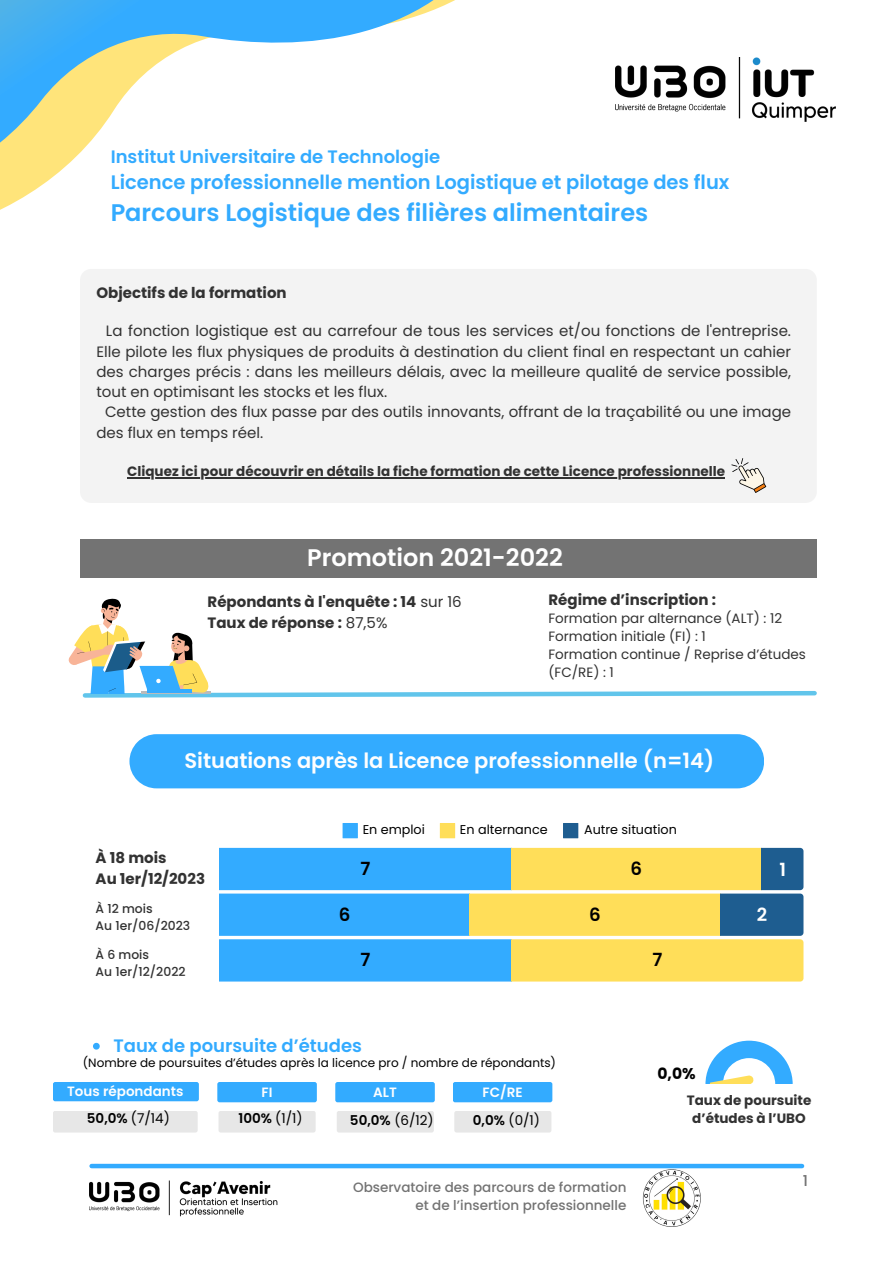
<style>
.page{position:relative;width:894px;height:1264px;background:#fff}
.page>*{position:absolute;margin:0;border:0;box-sizing:border-box;transform-origin:0 0}
.t1{font:600 24px "Poppins";color:#33abff}
.t2{font:600 24px "Poppins";color:#fff}
.t3{font:600 21px "Poppins";color:#fefefe}
.t4{font:600 19.5px "Poppins";color:#33abff}
.t5{font:600 18.15px "Poppins";color:#000}
.t6{font:600 18.15px "Poppins";color:#fff}
.t7{font:600 18px "Poppins";color:#33abff}
.t8{font:700 15.45px "Poppins";color:#000}
.t9{font:15px "Poppins";color:#323232}
.t10{font:700 15px/20.7px "Poppins";color:#323232}
.t11{font:500 15px "Poppins";color:#737373}
.t12{font:700 13.5px "Poppins";color:#323232}
.t13{font:13.5px/18px "Poppins";color:#323232}
.t14{font:500 13.5px/18px "Poppins";color:#737373;text-align:right}
.t15{font:13.5px "Poppins";color:#000}
.t16{font:600 13.5px "Poppins";color:#fefefe}
.t17{font:12.75px "Poppins";color:#000}
.t18{font:500 12.3px "Poppins";color:#323232}
.t19{font:12px "Poppins";color:#000}
.s1{font-weight:400}
.s2{font-weight:600}
</style>
<div class="page">
<div style="left:92px;top:1163px;width:709px;height:5px;background:#33abff"></div>
<svg style="left:0;top:0;width:455px;height:210px"></svg>
<div style="left:80px;top:269px;width:736px;height:234px;background:#f3f3f3;border-radius:11px"></div>
<svg style="left:731px;top:458px;width:35px;height:35px"></svg>
<hr style="left:127px;top:477px;width:597px;height:1px;background:#323232">
<svg style="left:342px;top:823px;width:16px;height:15px"></svg>
<svg style="left:439px;top:823px;width:16px;height:15px"></svg>
<svg style="left:563px;top:823px;width:15px;height:15px"></svg>
<svg style="left:219px;top:847px;width:584px;height:134px;background:#94c0b0"></svg>
<div style="left:129px;top:734px;width:634px;height:54px;background:#33abff"></div>
<div style="left:80px;top:539px;width:736px;height:38px;background:#737373"></div>
<img style="left:89px;top:1180px;width:188px;height:36px">
<img style="left:642px;top:1168px;width:59px;height:59px">
<svg style="left:705px;top:1040px;width:87px;height:44px"></svg>
<svg style="left:68px;top:598px;width:749px;height:100px"></svg>
<img style="left:615px;top:57px;width:220px;height:64px">
<svg style="left:93px;top:1042px;width:7px;height:7px"></svg>
<div style="left:53px;top:1081px;width:146px;height:20px;background:#33abff;border-radius:2px"></div>
<div style="left:53px;top:1110px;width:145px;height:22px;background:#e7e7e7;border-radius:2px"></div>
<div style="left:217px;top:1081px;width:100px;height:21px;background:#33abff;border-radius:2px"></div>
<div style="left:218px;top:1110px;width:97px;height:22px;background:#e7e7e7;border-radius:2px"></div>
<div style="left:335px;top:1081px;width:99px;height:21px;background:#33abff;border-radius:2px"></div>
<div style="left:336px;top:1110px;width:98px;height:22px;background:#e7e7e7;border-radius:2px"></div>
<div style="left:452px;top:1081px;width:100px;height:21px;background:#33abff;border-radius:2px"></div>
<div style="left:454px;top:1110px;width:97px;height:22px;background:#e7e7e7;border-radius:2px"></div>
<h1 class="t7" style="left:111px;top:144px;width:331px">Institut Universitaire de Technologie</h1>
<h1 class="t4" style="left:111px;top:169px;width:620px">Licence professionnelle mention Logistique et pilotage des flux</h1>
<h1 class="t1" style="left:111px;top:195px;width:539px">Parcours Logistique des filières alimentaires</h1>
<p class="t10" style="left:96px;top:282px;width:192px">Objectifs de la formation</p>
<p class="t9" style="left:106px;top:320px;width:686px">La fonction logistique est au carrefour de tous les services et/ou fonctions de l'entreprise.</p>
<p class="t9" style="left:96px;top:341px;width:696px">Elle pilote les flux physiques de produits à destination du client final en respectant un cahier</p>
<p class="t9" style="left:96px;top:361px;width:696px">des charges précis : dans les meilleurs délais, avec la meilleure qualité de service possible,</p>
<p class="t9" style="left:96px;top:381px;width:292px">tout en optimisant les stocks et les flux.</p>
<p class="t9" style="left:105px;top:401px;width:687px">Cette gestion des flux passe par des outils innovants, offrant de la traçabilité ou une image</p>
<p class="t9" style="left:96px;top:422px;width:168px">des flux en temps réel.</p>
<p class="t12" style="left:127px;top:462px;width:599px">Cliquez ici pour découvrir en détails la fiche formation de cette Licence professionnelle</p>
<h5 class="t2" style="left:310px;top:539px;width:254px">romotion 2021-20222</h5>
<h5 class="t2" style="left:295px;top:540px;width:241px">PPromotion 2021-20</h5>
<p class="t10" style="left:207px;top:592px;width:255px;line-height:20.2px">Répondants à l'enquête : 14 <span class="s1">sur 16<br></span>Taux de réponse : <span class="s1">87,5%</span></p>
<p class="t10" style="left:548px;top:589px;width:169px">Régime d’inscription :</p>
<p class="t13" style="left:548px;top:608px;width:235px">Formation par alternance (ALT) : 12</p>
<p class="t13" style="left:548px;top:626px;width:159px">Formation initiale (FI) : 1</p>
<p class="t13" style="left:548px;top:644px;width:259px">Formation continue / Reprise d’études (FC/RE) : 1</p>
<h1 class="t3" style="left:184px;top:746px;width:531px">Situations après la Licence professionnelle (n=14)</h1>
<h2 class="t10" style="left:96px;top:847px;width:111px">À 18 mois<br>Au 1er/12/2023</h2>
<h4 class="t18" style="left:96px;top:900px;width:59px">À 12 mois</h4>
<h5 class="t18" style="left:96px;top:917px;width:96px">Au 1er/06/2023</h5>
<p class="t18" style="left:96px;top:946px;width:55px">À 6 mois</p>
<p class="t18" style="left:96px;top:963px;width:91px">Au 1er/12/2022</p>
<p class="t17" style="left:362px;top:820px;width:64px">En emploi</p>
<p class="t17" style="left:460px;top:820px;width:89px">En alternance</p>
<p class="t17" style="left:584px;top:820px;width:94px">Autre situation</p>
<p class="t5" style="left:360px;top:856px;width:11px">7</p>
<p class="t5" style="left:630px;top:856px;width:13px">6</p>
<p class="t5" style="left:338px;top:901px;width:13px">6</p>
<p class="t5" style="left:589px;top:901px;width:13px">6</p>
<p class="t5" style="left:360px;top:947px;width:11px">7</p>
<p class="t5" style="left:652px;top:947px;width:11px">7</p>
<p class="t6" style="left:756px;top:902px;width:12px">2</p>
<p class="t6" style="left:779px;top:856px;width:8px">1</p>
<p class="t7" style="left:113px;top:1032px;width:250px">Taux de poursuite d’études</p>
<p class="t19" style="left:83px;top:1054px;width:474px">(Nombre de poursuites d’études après la licence pro / nombre de répondants)</p>
<p class="t16" style="left:67px;top:1081px;width:118px">Tous répondants</p>
<p class="t16" style="left:261px;top:1082px;width:12px">FI</p>
<h6 class="t16" style="left:373px;top:1082px;width:25px">ALT</h6>
<h6 class="t15" style="left:87px;top:1108px;width:84px"><span class="s2">50,0%</span> (7/14)</h6>
<h6 class="t15" style="left:238px;top:1108px;width:66px"><span class="s2">100%</span> (1/1)</h6>
<h6 class="t15" style="left:350px;top:1110px;width:85px"><span class="s2">50,0%</span> (6/12)</h6>
<p class="t16" style="left:482px;top:1082px;width:41px">FC/RE</p>
<p class="t15" style="left:472px;top:1110px;width:69px"><span class="s2">0,0%</span> (0/1)</p>
<h2 class="t14" style="left:353px;top:1178px;width:275px">Observatoire des parcours de formation et de l’insertion professionnelle</h2>
<p class="t8" style="left:657px;top:1063px;width:40px">0,0%</p>
<h4 class="t12" style="left:686px;top:1091px;width:126px">Taux de poursuite</h4>
<p class="t12" style="left:692px;top:1109px;width:115px">d’études à l’UBO</p>
<p class="t11" style="left:802px;top:1170px;width:7px">1</p>
</div>
